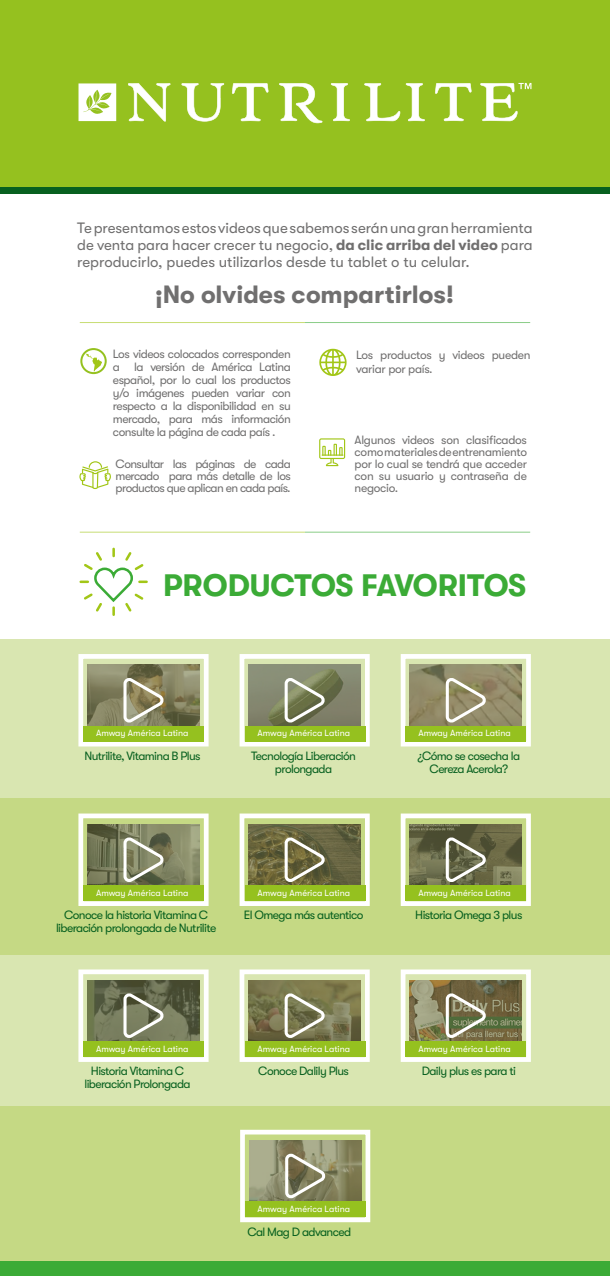
<style>
.page{position:relative;width:610px;height:1276px;background:#fff}
.page>*{position:absolute;margin:0;border:0;box-sizing:border-box;transform-origin:0 0}
.t1{font:700 31px "GT Walsheim";letter-spacing:-.005em;color:#3bab36}
.t2{font:700 25px "GT Walsheim";color:#706f6f}
.t3{font:15px/17px "GT Walsheim";color:#706f6f;text-align:justify}
.t4{font:12px/12px "GT Walsheim";letter-spacing:-.04em;color:#706f6f;text-align:justify}
.t5{font:12px/13px "GT Walsheim";letter-spacing:-.05em;color:#07601f;text-align:center}
.t6{font:9px "GT Walsheim";color:#fff}
.s1{font-weight:700}
</style>
<div class="page">
<div style="left:0;top:0;width:609px;height:188px;background:#95c11f"></div>
<div style="left:0;top:187px;width:609px;height:6px;background:#07601f"></div>
<svg style="left:128px;top:83px;width:42px;height:39px"></svg>
<svg style="left:232px;top:83px;width:36px;height:38px"></svg>
<svg style="left:331px;top:83px;width:19px;height:38px"></svg>
<svg style="left:435px;top:83px;width:36px;height:38px"></svg>
<svg style="left:181px;top:83px;width:43px;height:39px"></svg>
<svg style="left:279px;top:83px;width:43px;height:40px"></svg>
<svg style="left:364px;top:83px;width:61px;height:38px"></svg>
<svg style="left:78px;top:83px;width:38px;height:38px"></svg>
<svg style="left:480px;top:83px;width:51px;height:38px"></svg>
<hr style="left:80px;top:322px;width:225px;height:1px;background:#a2c617">
<hr style="left:305px;top:322px;width:225px;height:1px;background:#3bab36">
<hr style="left:80px;top:531px;width:225px;height:1px;background:#a2c617">
<hr style="left:305px;top:531px;width:225px;height:1px;background:#3bab36">
<svg style="left:79px;top:547px;width:69px;height:69px"></svg>
<div style="left:0;top:797px;width:609px;height:158px;background:#c5d984"></div>
<div style="left:0;top:1104px;width:609px;height:158px;background:#c5d984"></div>
<div style="left:0;top:639px;width:609px;height:158px;background:#d9e6b1"></div>
<div style="left:78px;top:654px;width:130px;height:92px;border:5px solid #fff"></div>
<svg style="left:87px;top:664px;width:113px;height:62px;background:#807f5e"></svg>
<svg style="left:122px;top:674px;width:45px;height:48px;background:#9c9778"></svg>
<div style="left:239px;top:654px;width:130px;height:92px;border:5px solid #fff"></div>
<svg style="left:248px;top:664px;width:113px;height:62px;background:#80846a"></svg>
<svg style="left:283px;top:674px;width:45px;height:48px;background:#8e9375"></svg>
<div style="left:400px;top:654px;width:130px;height:92px;border:5px solid #fff"></div>
<svg style="left:409px;top:664px;width:113px;height:62px;background:#8f8967"></svg>
<svg style="left:444px;top:674px;width:45px;height:48px;background:#a49e80"></svg>
<div style="left:0;top:955px;width:609px;height:151px;background:#d9e6b1"></div>
<div style="left:239px;top:969px;width:130px;height:93px;border:5px solid #fff"></div>
<svg style="left:248px;top:980px;width:113px;height:61px;background:#77744c"></svg>
<svg style="left:283px;top:989px;width:45px;height:48px;background:#8f8e6d"></svg>
<div style="left:400px;top:969px;width:130px;height:93px;border:5px solid #fff"></div>
<svg style="left:409px;top:980px;width:113px;height:61px;background:#7d7752"></svg>
<svg style="left:444px;top:989px;width:45px;height:48px;background:#8b896a"></svg>
<div style="left:78px;top:813px;width:130px;height:93px;border:5px solid #fff"></div>
<svg style="left:87px;top:824px;width:113px;height:61px;background:#7a7e5d"></svg>
<svg style="left:122px;top:833px;width:45px;height:48px;background:#8d9177"></svg>
<div style="left:78px;top:969px;width:130px;height:93px;border:5px solid #fff"></div>
<svg style="left:87px;top:980px;width:113px;height:61px;background:#64694b"></svg>
<svg style="left:122px;top:989px;width:45px;height:48px;background:#878b72"></svg>
<div style="left:0;top:1261px;width:609px;height:15px;background:#3bab36"></div>
<div style="left:239px;top:813px;width:130px;height:93px;border:5px solid #fff"></div>
<svg style="left:248px;top:824px;width:113px;height:61px;background:#68653f"></svg>
<svg style="left:283px;top:833px;width:45px;height:48px;background:#817d5d"></svg>
<div style="left:400px;top:813px;width:130px;height:93px;border:5px solid #fff"></div>
<svg style="left:409px;top:824px;width:113px;height:61px;background:#696948"></svg>
<svg style="left:444px;top:833px;width:45px;height:48px;background:#7b7c62"></svg>
<svg style="left:319px;top:349px;width:27px;height:27px"></svg>
<svg style="left:79px;top:461px;width:32px;height:28px"></svg>
<svg style="left:319px;top:438px;width:26px;height:28px"></svg>
<div style="left:240px;top:1129px;width:130px;height:93px;border:5px solid #fff"></div>
<svg style="left:249px;top:1140px;width:112px;height:61px;background:#91916f"></svg>
<svg style="left:283px;top:1150px;width:45px;height:47px;background:#97957a"></svg>
<div style="left:80px;top:348px;width:27px;height:26px;border:2px solid #95c11f;border-radius:50%"></div>
<svg style="left:86px;top:354px;width:16px;height:17px"></svg>
<div style="left:83px;top:726px;width:121px;height:15px;background:#95c11f"></div>
<div style="left:83px;top:885px;width:121px;height:15px;background:#95c11f"></div>
<div style="left:83px;top:1041px;width:121px;height:15px;background:#95c11f"></div>
<div style="left:245px;top:726px;width:120px;height:15px;background:#95c11f"></div>
<div style="left:245px;top:885px;width:120px;height:15px;background:#95c11f"></div>
<div style="left:245px;top:1041px;width:120px;height:15px;background:#95c11f"></div>
<div style="left:245px;top:1201px;width:120px;height:16px;background:#95c11f"></div>
<div style="left:405px;top:726px;width:121px;height:15px;background:#95c11f"></div>
<div style="left:405px;top:885px;width:121px;height:15px;background:#95c11f"></div>
<div style="left:405px;top:1041px;width:121px;height:15px;background:#95c11f"></div>
<p class="t3" style="left:77px;top:219px;width:456px">Te presentamos estos videos que sabemos serán una gran herramienta de venta para hacer crecer tu negocio, <span class="s1">da clic arriba del video</span> para reproducirlo, puedes utilizarlos desde tu tablet o tu celular.</p>
<h2 class="t2" style="left:155px;top:281px;width:300px">¡No olvides compartirlos!</h2>
<p class="t4" style="left:113px;top:347px;width:179px;line-height:13px">Los videos colocados corresponden a la versión de América Latina español, por lo cual los productos y/o imágenes pueden variar con respecto a la disponibilidad en su mercado, para más información consulte la página de cada país .</p>
<p class="t4" style="left:116px;top:458px;width:177px">Consultar las páginas de cada mercado para más detalle de los productos que aplican en cada país.</p>
<p class="t4" style="left:356px;top:348px;width:176px;line-height:14px">Los productos y videos pueden variar por país.</p>
<p class="t4" style="left:354px;top:434px;width:174px">Algunos videos son clasificados como materiales de entrenamiento por lo cual se tendrá que acceder con su usuario y contraseña de negocio.</p>
<h1 class="t1" style="left:163px;top:568px;width:364px">PRODUCTOS FAVORITOS</h1>
<p class="t6" style="left:96px;top:728px;width:94px">Amway América Latina</p>
<p class="t6" style="left:257px;top:728px;width:94px">Amway América Latina</p>
<p class="t6" style="left:418px;top:728px;width:94px">Amway América Latina</p>
<p class="t5" style="left:84px;top:749px;width:118px">Nutrilite, Vitamina B Plus</p>
<p class="t5" style="left:251px;top:749px;width:106px">Tecnología Liberación prolongada</p>
<p class="t5" style="left:417px;top:749px;width:104px">¿Cómo se cosecha la<br>Cereza Acerola?</p>
<p class="t6" style="left:96px;top:887px;width:94px">Amway América Latina</p>
<p class="t5" style="left:56px;top:909px;width:162px">Conoce la historia Vitamina C liberación prolongada de Nutrilite</p>
<p class="t6" style="left:257px;top:887px;width:94px">Amway América Latina</p>
<p class="t6" style="left:418px;top:887px;width:94px">Amway América Latina</p>
<p class="t5" style="left:244px;top:909px;width:121px">El Omega más autentico</p>
<p class="t5" style="left:415px;top:909px;width:109px">Historia Omega 3 plus</p>
<p class="t6" style="left:96px;top:1043px;width:94px">Amway América Latina</p>
<p class="t5" style="left:84px;top:1064px;width:108px">Historia Vitamina C liberación Prolongada</p>
<p class="t6" style="left:257px;top:1043px;width:94px">Amway América Latina</p>
<p class="t6" style="left:418px;top:1043px;width:94px">Amway América Latina</p>
<p class="t5" style="left:258px;top:1064px;width:92px">Conoce Dalily Plus</p>
<p class="t5" style="left:421px;top:1064px;width:96px">Daily plus es para ti</p>
<p class="t6" style="left:257px;top:1203px;width:94px">Amway América Latina</p>
<p class="t5" style="left:247px;top:1225px;width:105px">Cal Mag D advanced</p>
</div>
